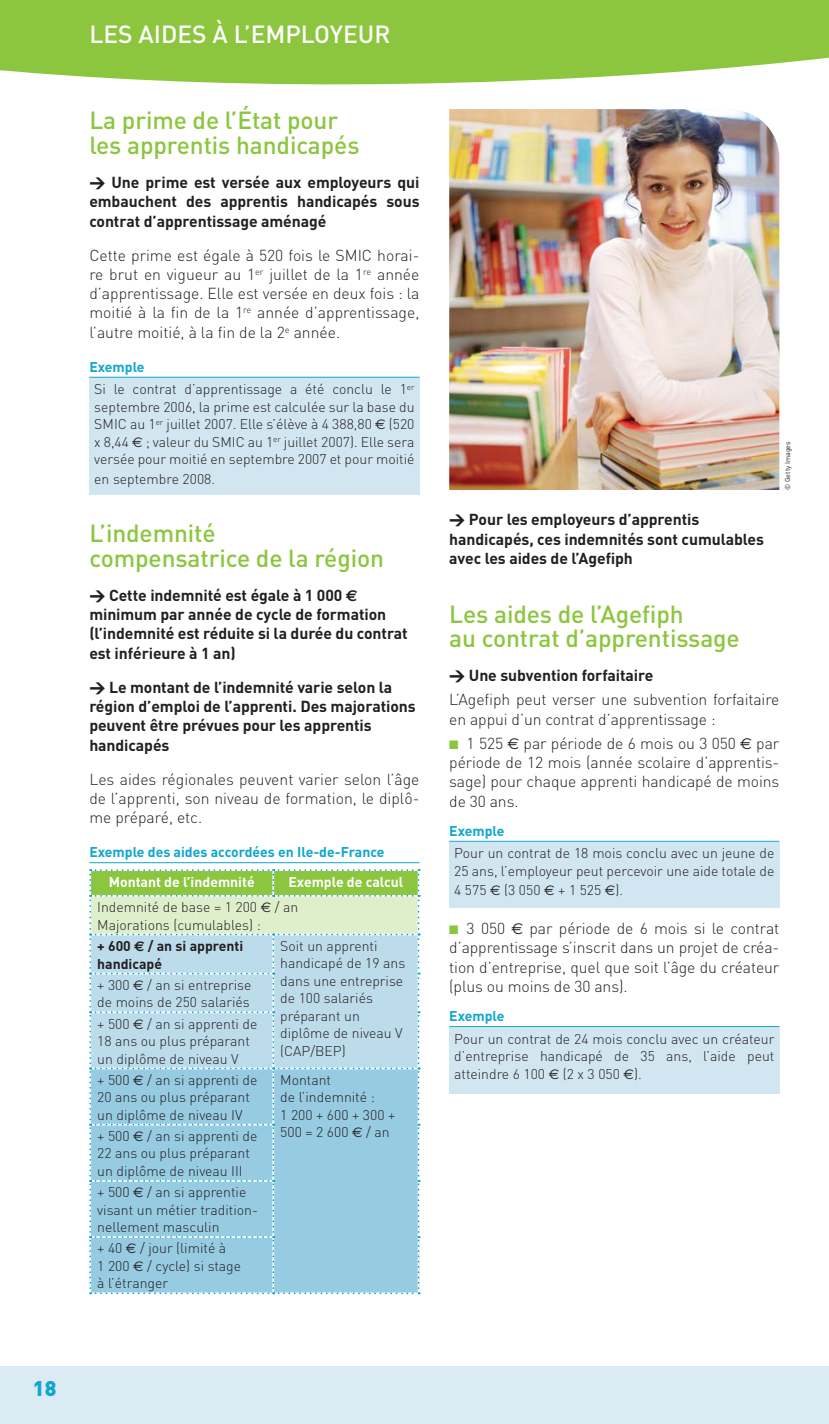
<style>
.page{position:relative;width:829px;height:1424px;background:#fff}
.page>*{position:absolute;margin:0;border:0;box-sizing:border-box;transform-origin:0 0}
.t1{font:500 24.5px/24.5px "DIN";letter-spacing:-.005em;color:#8cc63f}
.t2{font:500 24.5px "DIN";color:#fff}
.t3{font:900 21px "DIN";color:#0ea7cd}
.t4{font:300 15.75px/19.2px "DIN";letter-spacing:-.005em;color:#231f20;text-align:justify}
.t5{font:700 15.75px/19.2px "DIN";letter-spacing:-.005em;color:#231f20}
.t6{font:300 14px/17.5px "DIN";color:#231f20}
.t7{font:700 14px "DIN";color:#0ea7cd}
.t8{font:700 14px "DIN";color:#fff}
.t9{font:700 14px "DIN";color:#231f20}
.t10{font:7px "DIN";color:#231f20}
.s1{font-weight:900}
.s2{font-weight:700;color:#0ea7cd}
.s3{font-family:"Euro Sans";font-weight:400}
.s4{font-family:"Euro Sans"}
.s5{font-weight:700;color:#fff}
.s6{font-weight:700}
.s7{font-family:"Euro Sans";font-weight:700}
.s8{color:#8cc63f}
</style>
<div class="page">
<svg style="left:0;top:0;width:828px;height:85px;background:#96cb50"></svg>
<div style="left:0;top:1366px;width:828px;height:58px;background:#dbebf3"></div>
<div style="left:89px;top:377px;width:330px;height:117px;background:#d1e6f0"></div>
<div style="left:449px;top:842px;width:330px;height:66px;background:#d1e6f0"></div>
<div style="left:449px;top:1026px;width:330px;height:67px;background:#d1e6f0"></div>
<hr style="left:89px;top:377px;width:330px;height:1px;background:#0ea7cd">
<hr style="left:89px;top:862px;width:330px;height:1px;background:#0ea7cd">
<svg style="left:89px;top:869px;width:331px;height:425px;background:#aad4da"></svg>
<hr style="left:449px;top:841px;width:330px;height:1px;background:#0ea7cd">
<hr style="left:449px;top:1026px;width:330px;height:1px;background:#0ea7cd">
<img style="left:449px;top:109px;width:330px;height:381px">
<h1 class="t2" style="left:89px;top:26px;width:302px">LES AIDES À L’EMPLOYEUR</h1>
<h1 class="t1" style="left:89px;top:111px;width:272px">La prime de l’État pour les apprentis handicapés</h1>
<p class="t5" style="left:89px;top:174px;width:332px;text-align:justify"><span class="s1">&gt;</span> Une prime est versée aux employeurs qui embauchent des apprentis handicapés sous contrat d’apprentissage aménagé</p>
<p class="t4" style="left:89px;top:247px;width:331px">Cette prime est égale à 520 fois le SMIC horai&shy;re brut en vigueur au 1<sup>er</sup> juillet de la 1<sup>re</sup> année d’apprentissage. Elle est versée en deux fois : la moitié à la fin de la 1<sup>re</sup> année d’apprentissage, l’autre moitié, à la fin de la 2<sup>e</sup> année.</p>
<p class="t6" style="left:94px;top:357px;width:321px;line-height:22.4px;text-indent:-5px"><span class="s2">Exemple<br></span>Si le contrat d’apprentissage a été conclu le 1<sup>er</sup></p>
<p class="t6" style="left:94px;top:400px;width:321px;text-align:justify">septembre 2006, la prime est calculée sur la base du SMIC au 1<sup>er</sup> juillet 2007. Elle s’élève à 4 388,80 <span class="s3">€</span> (520 x 8,44 <span class="s3">€</span> ; valeur du SMIC au 1<sup>er</sup> juillet 2007). Elle sera versée pour moitié en septembre 2007 et pour moitié</p>
<p class="t6" style="left:94px;top:471px;width:122px">en septembre 2008.</p>
<h1 class="t1" style="left:89px;top:524px;width:296px">L’indemnité<br>compensatrice de la région</h1>
<p class="t5" style="left:89px;top:587px;width:320px"><span class="s1">&gt;</span> Cette indemnité est égale à 1 000 <span class="s4">€ </span>minimum par année de cycle de formation (l’indemnité est réduite si la durée du contrat est inférieure à 1 an)</p>
<p class="t5" style="left:89px;top:679px;width:328px"><span class="s1">&gt;</span> Le montant de l’indemnité varie selon la région d’emploi de l’apprenti. Des majorations peuvent être prévues pour les apprentis handicapés</p>
<p class="t4" style="left:89px;top:771px;width:331px">Les aides régionales peuvent varier selon l’âge de l’apprenti, son niveau de formation, le diplô&shy;me préparé, etc.</p>
<p class="t7" style="left:89px;top:847px;width:297px">Exemple des aides accordées en Ile-de-France</p>
<p class="t8" style="left:109px;top:877px;width:147px">Montant de l’indemnité</p>
<p class="t6" style="left:97px;top:871px;width:307px;line-height:25.4px;text-indent:191px"><span class="s5">Exemple de calcul<br></span>Indemnité de base = 1 200 <span class="s3">€</span> / an</p>
<p class="t6" style="left:97px;top:915px;width:165px;line-height:21.5px">Majorations (cumulables) : <span class="s6">+ 600</span> <span class="s7">€</span> <span class="s6">/ an si apprenti</span></p>
<p class="t9" style="left:97px;top:958px;width:66px">handicapé</p>
<p class="t6" style="left:280px;top:938px;width:126px">Soit un apprenti handicapé de 19 ans dans une entreprise de 100 salariés préparant un diplôme de niveau V (CAP/BEP)</p>
<p class="t6" style="left:97px;top:978px;width:156px">+ 300 <span class="s3">€</span> / an si entreprise de moins de 250 salariés</p>
<p class="t6" style="left:97px;top:1016px;width:162px">+ 500 <span class="s3">€</span> / an si apprenti de<br>18 ans ou plus préparant un diplôme de niveau V</p>
<p class="t6" style="left:97px;top:1072px;width:162px">+ 500 <span class="s3">€</span> / an si apprenti de<br>20 ans ou plus préparant un diplôme de niveau IV</p>
<p class="t6" style="left:280px;top:1072px;width:116px">Montant<br>de l’indemnité :<br>1 200 + 600 + 300 +</p>
<p class="t6" style="left:97px;top:1129px;width:162px">+ 500 <span class="s3">€</span> / an si apprenti de</p>
<p class="t6" style="left:280px;top:1125px;width:111px">500 = 2 600 <span class="s3">€</span> / an</p>
<p class="t6" style="left:97px;top:1146px;width:154px">22 ans ou plus préparant un diplôme de niveau III</p>
<p class="t6" style="left:97px;top:1185px;width:162px">+ 500 <span class="s3">€</span> / an si apprentie visant un métier tradition&shy;nellement masculin</p>
<p class="t6" style="left:97px;top:1241px;width:145px">+ 40 <span class="s3">€</span> / jour (limité à<br>1 200 <span class="s3">€</span> / cycle) si stage à l’étranger</p>
<p class="t10" style="left:784px;top:490px;width:50px;rotate:-90deg">© Getty Images</p>
<p class="t5" style="left:449px;top:512px;width:316px"><span class="s1">&gt;</span> Pour les employeurs d’apprentis handicapés, ces indemnités sont cumulables avec les aides de l’Agefiph</p>
<h1 class="t1" style="left:449px;top:604px;width:292px">Les aides de l’Agefiph<br>au contrat d’apprentissage</h1>
<p class="t4" style="left:449px;top:665px;width:332px;line-height:24.2px"><span class="s1">&gt;</span> <span class="s6">Une subvention forfaitaire<br></span>L’Agefiph peut verser une subvention forfaitaire</p>
<p class="t4" style="left:449px;top:711px;width:268px">en appui d’un contrat d’apprentissage :</p>
<p class="t4" style="left:449px;top:735px;width:331px"><span class="s8">■</span> 1 525 <span class="s3">€</span> par période de 6 mois ou 3 050 <span class="s3">€</span> par période de 12 mois (année scolaire d’apprentis&shy;sage) pour chaque apprenti handicapé de moins de 30 ans.</p>
<p class="t7" style="left:449px;top:826px;width:57px">Exemple</p>
<p class="t6" style="left:454px;top:846px;width:321px">Pour un contrat de 18 mois conclu avec un jeune de<br>25 ans, l’employeur peut percevoir une aide totale de</p>
<p class="t6" style="left:454px;top:883px;width:170px">4 575 <span class="s3">€</span> (3 050 <span class="s3">€</span> + 1 525 <span class="s3">€</span>).</p>
<p class="t4" style="left:449px;top:921px;width:331px"><span class="s8">■</span> 3 050 <span class="s3">€</span> par période de 6 mois si le contrat d’apprentissage s’inscrit dans un projet de créa&shy;tion d’entreprise, quel que soit l’âge du créateur (plus ou moins de 30 ans).</p>
<p class="t7" style="left:449px;top:1011px;width:57px">Exemple</p>
<p class="t6" style="left:454px;top:1031px;width:321px;text-align:justify">Pour un contrat de 24 mois conclu avec un créateur d’entreprise handicapé de 35 ans, l’aide peut atteindre 6 100 <span class="s3">€</span> (2 x 3 050 <span class="s3">€</span>).</p>
<h2 class="t3" style="left:33px;top:1380px;width:25px">18</h2>
</div>
